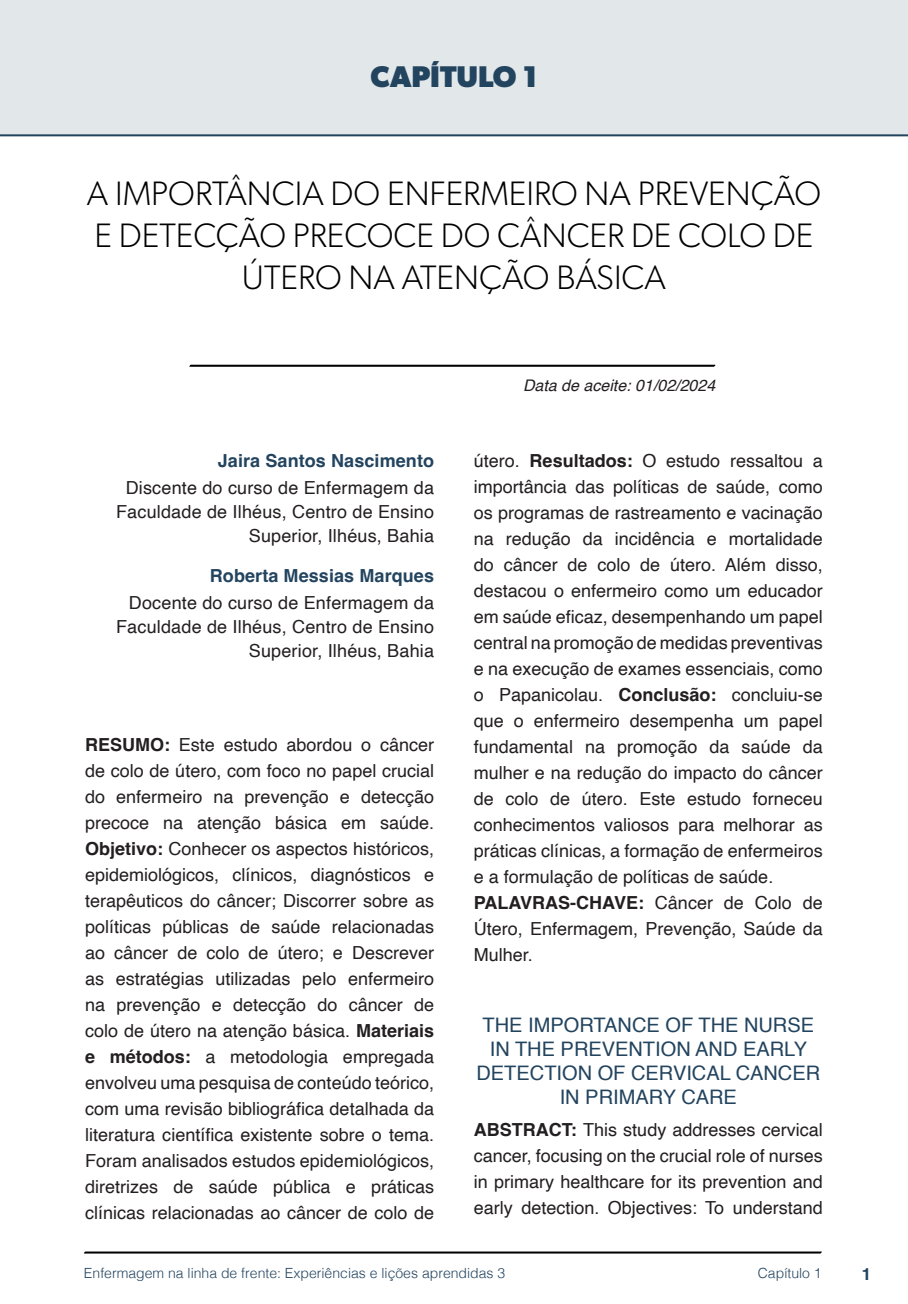
<style>
.page{position:relative;width:908px;height:1304px;background:#fff}
.page>*{position:absolute;margin:0;border:0;box-sizing:border-box;transform-origin:0 0}
.nome_artigos{font:300 34px/42px "Gibson";color:#000;text-align:center}
.capítulos{font:700 30px "Gibson";color:#23445f}
.título_Inglês{font:20px/24px "Helvetica";color:#23445f;text-align:center}
.Resumos_e_PC_TXT{font:18px/26px "Helvetica";color:#231f20;text-align:justify}
.info_autores{font:18px/24px "Helvetica";letter-spacing:.01em;color:#231f20;text-align:right}
.nome_autores{font:700 18px "Helvetica";letter-spacing:.005em;color:#23445f}
.t1{font:700 16.8px "Helvetica";color:#23445f}
.t2{font:italic 16px "Helvetica";color:#231f20}
.t3{font:300 14px "Helvetica";color:#23445f}
.s1{font-weight:700}
</style>
<div class="page">
<svg style="left:84px;top:1251px;width:737px;height:3px;background:#515151"></svg>
<div style="left:0;top:0;width:907px;height:136px;background:#e2e7e9"></div>
<svg style="left:189px;top:364px;width:526px;height:3px;background:#4f4f4f"></svg>
<div style="left:64px;top:74px;width:61px;height:54px;background:#e2e7e9"></div>
<p class="capítulos" style="left:370px;top:58px;width:168px">CAPÍTULO 1</p>
<p class="nome_artigos" style="left:87px;top:172px;width:735px">A IMPORTÂNCIA DO ENFERMEIRO NA PREVENÇÃO<br>E DETECÇÃO PRECOCE DO CÂNCER DE COLO DE<br>ÚTERO NA ATENÇÃO BÁSICA</p>
<p class="nome_autores" style="left:218px;top:450px;width:218px">Jaira Santos Nascimento</p>
<p class="info_autores" style="left:116px;top:477px;width:319px">Discente do curso de Enfermagem da<br>Faculdade de Ilhéus, Centro de Ensino<br>Superior, Ilhéus, Bahia</p>
<p class="nome_autores" style="left:210px;top:564px;width:226px">Roberta Messias Marques</p>
<p class="info_autores" style="left:116px;top:591px;width:319px">Docente do curso de Enfermagem da<br>Faculdade de Ilhéus, Centro de Ensino<br>Superior, Ilhéus, Bahia</p>
<p class="Resumos_e_PC_TXT" style="left:85px;top:732px;width:350px"><span class="s1">RESUMO:</span> Este estudo abordou o câncer de colo de útero, com foco no papel crucial do enfermeiro na prevenção e detecção precoce na atenção básica em saúde.<br><span class="s1">Objetivo:</span> Conhecer os aspectos históricos, epidemiológicos, clínicos, diagnósticos e terapêuticos do câncer; Discorrer sobre as políticas públicas de saúde relacionadas ao câncer de colo de útero; e Descrever as estratégias utilizadas pelo enfermeiro na prevenção e detecção do câncer de colo de útero na atenção básica. <span class="s1">Materiais e métodos:</span> a metodologia empregada envolveu uma pesquisa de conteúdo teórico, com uma revisão bibliográfica detalhada da literatura científica existente sobre o tema.<br>Foram analisados estudos epidemiológicos, diretrizes de saúde pública e práticas clínicas relacionadas ao câncer de colo de</p>
<p class="t2" style="left:523px;top:373px;width:194px">Data de aceite: 01/02/2024</p>
<p class="Resumos_e_PC_TXT" style="left:473px;top:448px;width:350px">útero. <span class="s1">Resultados:</span> O estudo ressaltou a importância das políticas de saúde, como os programas de rastreamento e vacinação na redução da incidência e mortalidade do câncer de colo de útero. Além disso, destacou o enfermeiro como um educador em saúde eficaz, desempenhando um papel central na promoção de medidas preventivas e na execução de exames essenciais, como o Papanicolau. <span class="s1">Conclusão:</span> concluiu-se que o enfermeiro desempenha um papel fundamental na promoção da saúde da mulher e na redução do impacto do câncer de colo de útero. Este estudo forneceu conhecimentos valiosos para melhorar as práticas clínicas, a formação de enfermeiros e a formulação de políticas de saúde.</p>
<p class="Resumos_e_PC_TXT" style="left:473px;top:890px;width:350px"><span class="s1">PALAVRAS-CHAVE:</span> Câncer de Colo de Útero, Enfermagem, Prevenção, Saúde da Mulher.</p>
<p class="título_Inglês" style="left:476px;top:1014px;width:345px">THE IMPORTANCE OF THE NURSE<br>IN THE PREVENTION AND EARLY<br>DETECTION OF CERVICAL CANCER<br>IN PRIMARY CARE</p>
<p class="Resumos_e_PC_TXT" style="left:473px;top:1117px;width:350px"><span class="s1">ABSTRACT:</span> This study addresses cervical cancer, focusing on the crucial role of nurses in primary healthcare for its prevention and early detection. Objectives: To understand</p>
<p class="t3" style="left:84px;top:1261px;width:422px">Enfermagem na linha de frente: Experiências e lições aprendidas 3</p>
<p class="t3" style="left:757px;top:1261px;width:65px">Capítulo 1</p>
<p class="t1" style="left:861px;top:1264px;width:11px">1</p>
</div>
